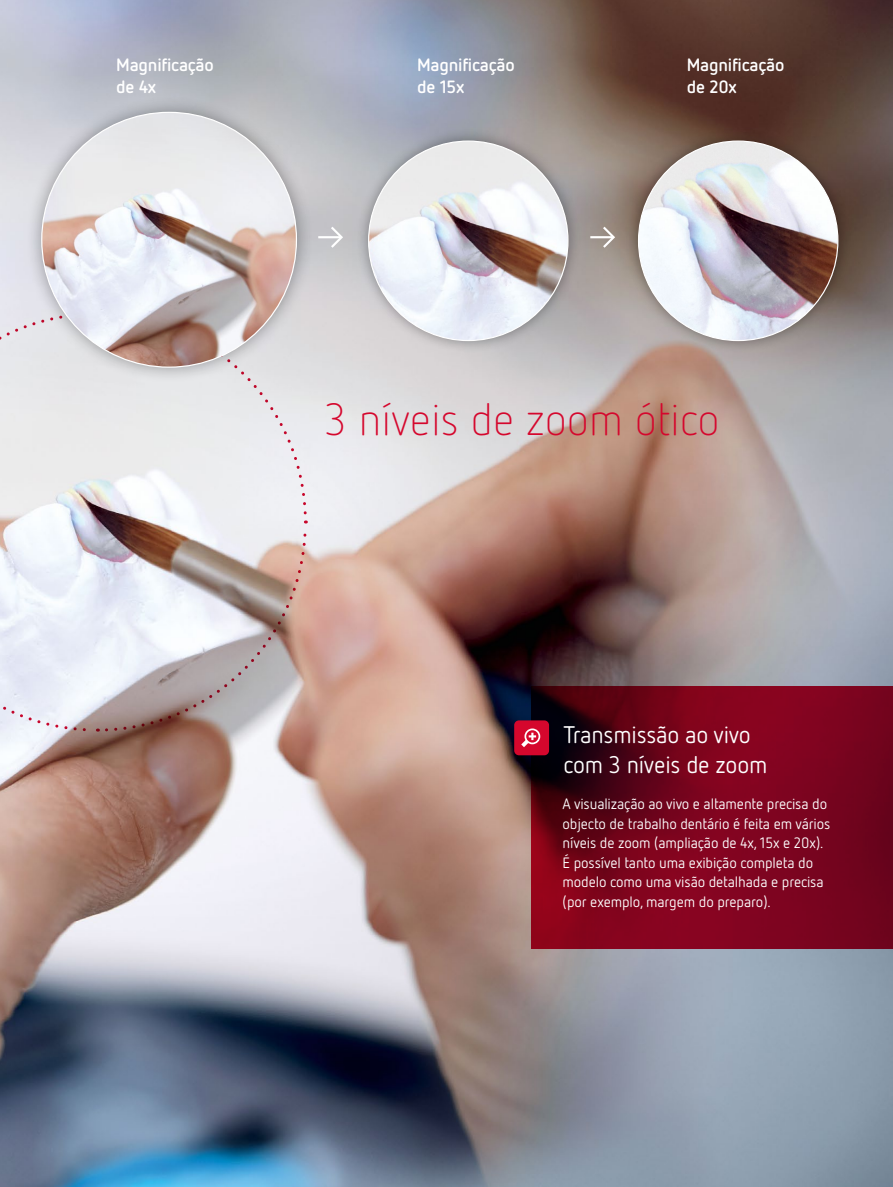
<style>
.page{position:relative;width:893px;height:1187px;background:#fff}
.page>*{position:absolute;margin:0;border:0;box-sizing:border-box;transform-origin:0 0}
.t1{font:300 45px "Netto Pro";letter-spacing:-.005em;color:#d5072d}
.t2{font:24px/30px "Netto Pro";letter-spacing:-.01em;color:#fff}
.t3{font:700 17.7px/22.2px "Netto Pro";letter-spacing:-.01em;color:#fff}
.t4{font:15px/19.5px "Netto Pro";letter-spacing:-.01em;color:#fff}
</style>
<div class="page">
<img style="left:0;top:0;width:893px;height:1186px">
<svg style="left:99px;top:383px;width:209px;height:133px"></svg>
<svg style="left:103px;top:523px;width:205px;height:210px"></svg>
<svg style="left:0;top:311px;width:98px;height:422px"></svg>
<svg style="left:531px;top:686px;width:362px;height:262px;background:#71031b"></svg>
<div style="left:514px;top:720px;width:35px;height:35px;background:#d5072d;border-radius:5px"></div>
<svg style="left:521px;top:728px;width:19px;height:19px"></svg>
<div style="left:355px;top:128px;width:226px;height:225px;background:#000;opacity:.35"></div>
<img style="left:369px;top:141px;width:199px;height:199px;border-radius:100px">
<div style="left:25px;top:95px;width:288px;height:288px;background:#000;opacity:.35"></div>
<img style="left:42px;top:112px;width:254px;height:255px;border-radius:127px">
<svg style="left:329px;top:224px;width:16px;height:26px"></svg>
<hr style="left:318px;top:236px;width:23px;height:2px;background:#fff">
<svg style="left:601px;top:224px;width:16px;height:26px"></svg>
<hr style="left:590px;top:236px;width:23px;height:2px;background:#fff">
<div style="left:625px;top:128px;width:226px;height:225px;background:#000;opacity:.35"></div>
<img style="left:638px;top:141px;width:200px;height:199px;border-radius:100px">
<p class="t3" style="left:116px;top:53px;width:99px">Magnificação de 4x</p>
<p class="t3" style="left:687px;top:53px;width:99px">Magnificação de 20x</p>
<p class="t3" style="left:417px;top:53px;width:99px">Magnificação de 15x</p>
<h1 class="t1" style="left:325px;top:391px;width:396px">3 níveis de zoom ótico</h1>
<h2 class="t2" style="left:563px;top:719px;width:205px">Transmissão ao vivo com 3 níveis de zoom</h2>
<p class="t4" style="left:563px;top:793px;width:269px">A visualização ao vivo e altamente precisa do objecto de trabalho dentário é feita em vários níveis de zoom (ampliação de 4x, 15x e 20x).<br>É possível tanto uma exibição completa do modelo como uma visão detalhada e precisa (por exemplo, margem do preparo).</p>
</div>
